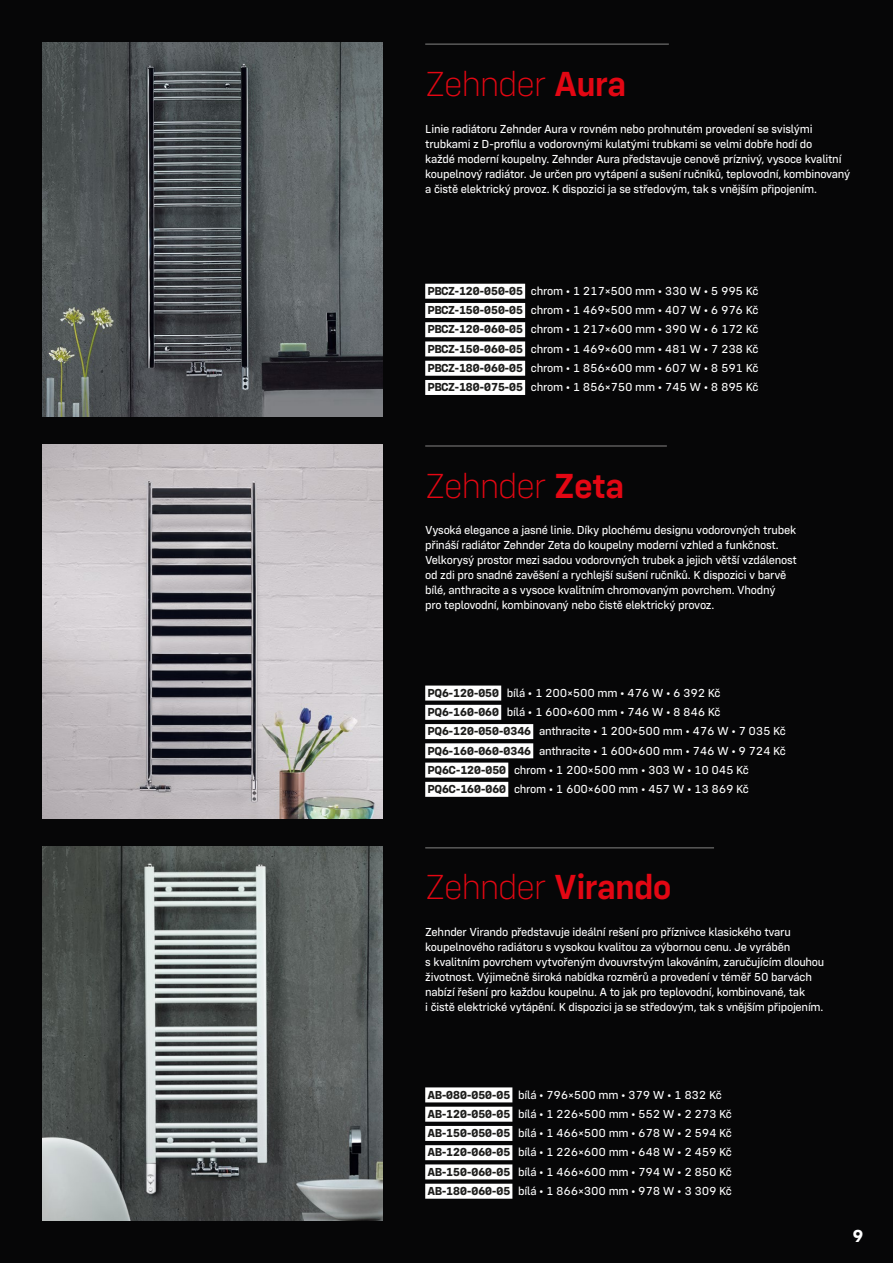
<style>
.page{position:relative;width:893px;height:1263px;background:#060607}
.page>*{position:absolute;margin:0;border:0;box-sizing:border-box;transform-origin:0 0}
.série{font:200 36px "Config";letter-spacing:-.035em;color:#e30613}
.t1{font:700 18px "Config";color:#fff}
.popisky{font:12px/15px "Config Text";letter-spacing:-.02em;color:#fff}
.popisky_tabulka{font:12px "Config Text";letter-spacing:-.02em;color:#fff}
.s1{font-weight:600}
.s2{font-family:"Config";font-weight:700;color:#1d1d1b}
</style>
<div class="page">
<div style="left:425px;top:1087px;width:87px;height:15px;background:#fff"></div>
<div style="left:425px;top:1107px;width:87px;height:15px;background:#fff"></div>
<div style="left:425px;top:1126px;width:87px;height:15px;background:#fff"></div>
<div style="left:425px;top:1145px;width:87px;height:15px;background:#fff"></div>
<div style="left:425px;top:1164px;width:87px;height:15px;background:#fff"></div>
<div style="left:425px;top:1184px;width:87px;height:15px;background:#fff"></div>
<img style="left:43px;top:846px;width:340px;height:374px">
<div style="left:425px;top:685px;width:76px;height:15px;background:#fff"></div>
<div style="left:425px;top:705px;width:76px;height:15px;background:#fff"></div>
<div style="left:425px;top:724px;width:108px;height:15px;background:#fff"></div>
<div style="left:425px;top:743px;width:108px;height:15px;background:#fff"></div>
<div style="left:425px;top:762px;width:83px;height:15px;background:#fff"></div>
<div style="left:425px;top:782px;width:83px;height:15px;background:#fff"></div>
<img style="left:43px;top:444px;width:340px;height:375px">
<div style="left:425px;top:284px;width:100px;height:15px;background:#fff"></div>
<div style="left:425px;top:303px;width:100px;height:15px;background:#fff"></div>
<div style="left:425px;top:322px;width:100px;height:15px;background:#fff"></div>
<div style="left:425px;top:341px;width:100px;height:15px;background:#fff"></div>
<div style="left:425px;top:361px;width:100px;height:15px;background:#fff"></div>
<div style="left:425px;top:380px;width:100px;height:15px;background:#fff"></div>
<img style="left:43px;top:43px;width:340px;height:374px">
<hr style="left:425px;top:847px;width:289px;height:1px;background:#706f6f">
<hr style="left:425px;top:445px;width:242px;height:2px;background:#706f6f">
<hr style="left:425px;top:44px;width:244px;height:1px;background:#706f6f">
<p class="série" style="left:425px;top:63px;width:203px">Zehnder <span class="s1">Aura</span></p>
<p class="popisky" style="left:425px;top:121px;width:427px">Linie radiátoru Zehnder Aura v rovném nebo prohnutém provedení se svislými trubkami z D‑profilu a vodorovnými kulatými trubkami se velmi dobře hodí do<br>každé moderní koupelny. Zehnder Aura představuje cenově príznivý, vysoce kvalitní koupelnový radiátor. Je určen pro vytápení a sušení ručníků, teplovodní, kombinovaný a čistě elektrický provoz. K dispozici ja se středovým, tak s vnějším připojením.</p>
<p class="popisky_tabulka" style="left:428px;top:284px;width:332px"><span class="s2">PBCZ-120-050-05</span> chrom • 1 217×500 mm • 330 W • 5 995 Kč</p>
<p class="popisky_tabulka" style="left:428px;top:303px;width:332px"><span class="s2">PBCZ-150-050-05</span> chrom • 1 469×500 mm • 407 W • 6 976 Kč</p>
<p class="popisky_tabulka" style="left:428px;top:322px;width:332px"><span class="s2">PBCZ-120-060-05</span> chrom • 1 217×600 mm • 390 W • 6 172 Kč</p>
<p class="popisky_tabulka" style="left:428px;top:342px;width:332px"><span class="s2">PBCZ-150-060-05</span> chrom • 1 469×600 mm • 481 W • 7 238 Kč</p>
<p class="popisky_tabulka" style="left:428px;top:361px;width:332px"><span class="s2">PBCZ-180-060-05</span> chrom • 1 856×600 mm • 607 W • 8 591 Kč</p>
<p class="popisky_tabulka" style="left:428px;top:380px;width:332px"><span class="s2">PBCZ-180-075-05</span> chrom • 1 856×750 mm • 745 W • 8 895 Kč</p>
<p class="série" style="left:425px;top:465px;width:201px">Zehnder <span class="s1">Zeta</span></p>
<p class="popisky" style="left:425px;top:523px;width:373px">Vysoká elegance a jasné linie. Díky plochému designu vodorovných trubek přináší radiátor Zehnder Zeta do koupelny moderní vzhled a funkčnost.<br>Velkorysý prostor mezi sadou vodorovných trubek a jejich větší vzdálenost od zdi pro snadné zavěšení a rychlejší sušení ručníků. K dispozici v barvě bílé, anthracite a s vysoce kvalitním chromovaným povrchem. Vhodný<br>pro teplovodní, kombinovaný nebo čistě elektrický provoz.</p>
<p class="popisky_tabulka" style="left:428px;top:686px;width:295px"><span class="s2">PQ6-120-050</span> bílá • 1 200×500 mm • 476 W • 6 392 Kč</p>
<p class="popisky_tabulka" style="left:428px;top:705px;width:295px"><span class="s2">PQ6-160-060</span> bílá • 1 600×600 mm • 746 W • 8 846 Kč</p>
<p class="popisky_tabulka" style="left:428px;top:724px;width:360px"><span class="s2">PQ6-120-050-0346</span> anthracite • 1 200×500 mm • 476 W • 7 035 Kč</p>
<p class="popisky_tabulka" style="left:428px;top:743px;width:360px"><span class="s2">PQ6-160-060-0346</span> anthracite • 1 600×600 mm • 746 W • 9 724 Kč</p>
<p class="popisky_tabulka" style="left:428px;top:763px;width:323px"><span class="s2">PQ6C-120-050</span> chrom • 1 200×500 mm • 303 W • 10 045 Kč</p>
<p class="popisky_tabulka" style="left:428px;top:782px;width:323px"><span class="s2">PQ6C-160-060</span> chrom • 1 600×600 mm • 457 W • 13 869 Kč</p>
<p class="série" style="left:425px;top:867px;width:248px">Zehnder <span class="s1">Virando</span></p>
<p class="popisky" style="left:425px;top:925px;width:401px">Zehnder Virando představuje ideální rešení pro příznivce klasického tvaru koupelnového radiátoru s vysokou kvalitou za výbornou cenu. Je vyráběn<br>s kvalitním povrchem vytvořeným dvouvrstvým lakováním, zaručujícím dlouhou životnost. Výjimečně široká nabídka rozměrů a provedení v téměř 50 barvách nabízí řešení pro každou koupelnu. A to jak pro teplovodní, kombinované, tak<br>i čistě elektrické vytápění. K dispozici ja se středovým, tak s vnějším připojením.</p>
<p class="popisky_tabulka" style="left:428px;top:1088px;width:296px"><span class="s2">AB-080-050-05</span> bílá • 796×500 mm • 379 W • 1 832 Kč</p>
<p class="popisky_tabulka" style="left:428px;top:1107px;width:306px"><span class="s2">AB-120-050-05</span> bílá • 1 226×500 mm • 552 W • 2 273 Kč</p>
<p class="popisky_tabulka" style="left:428px;top:1126px;width:306px"><span class="s2">AB-150-050-05</span> bílá • 1 466×500 mm • 678 W • 2 594 Kč</p>
<p class="popisky_tabulka" style="left:428px;top:1145px;width:306px"><span class="s2">AB-120-060-05</span> bílá • 1 226×600 mm • 648 W • 2 459 Kč</p>
<p class="popisky_tabulka" style="left:428px;top:1165px;width:306px"><span class="s2">AB-150-060-05</span> bílá • 1 466×600 mm • 794 W • 2 850 Kč</p>
<p class="popisky_tabulka" style="left:428px;top:1184px;width:306px"><span class="s2">AB-180-060-05</span> bílá • 1 866×300 mm • 978 W • 3 309 Kč</p>
<h2 class="t1" style="left:853px;top:1225px;width:12px">9</h2>
</div>
